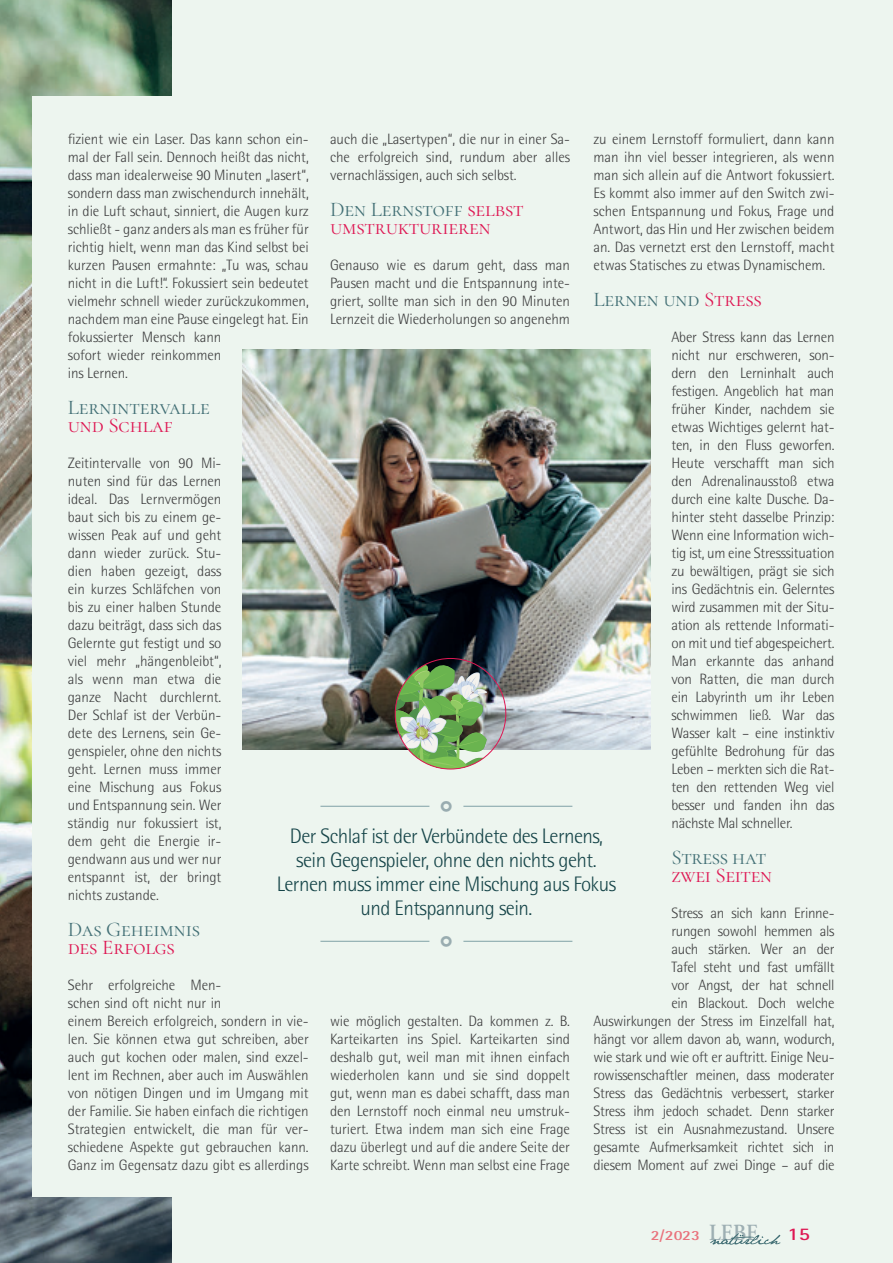
<style>
.page{position:relative;width:893px;height:1263px;background:#edf5ef}
.page>*{position:absolute;margin:0;border:0;box-sizing:border-box;transform-origin:0 0}
.fließtext{font:700 46.5px "Rotis Sans Serif Std";color:#99acb0}
.fließtext-2{font:300 21px "Rotis Semi Sans Std";letter-spacing:-.025em;color:#154448}
.fließtext-3{font:21px/18px "Cormorant Garamond";letter-spacing:-.005em;color:#de1753}
.fließtext-4{font:21px "Cormorant Garamond";letter-spacing:-.005em;color:#426f75}
.t1{font:700 17.85px "Rotis Sans Serif Std";color:#de1753;scale:1.18 1}
.fließtext-5{font:300 15px/18px "Rotis Semi Sans Std";letter-spacing:-.005em;color:#3e3e3f;text-align:justify}
.t2{font:700 14.1px "Rotis Semi Sans Std";color:#e9727c;scale:1.18 1}
.s1{color:#426f75}
.s2{color:#de1753}
.s3{font-family:"Adobe Garamond Pro";font-weight:600;font-size:23.1px;color:#9eafb3}
</style>
<div class="page">
<img style="left:0;top:0;width:171px;height:1263px">
<div style="left:32px;top:97px;width:830px;height:1100px;background:#edf5ef"></div>
<img style="left:243px;top:350px;width:407px;height:400px">
<hr style="left:320px;top:806px;width:109px;height:1px;background:#7fa1a6">
<hr style="left:463px;top:806px;width:109px;height:1px;background:#7fa1a6">
<hr style="left:320px;top:941px;width:109px;height:1px;background:#7fa1a6">
<hr style="left:463px;top:941px;width:109px;height:1px;background:#7fa1a6">
<svg style="left:710px;top:1233px;width:70px;height:12px"></svg>
<img style="left:395px;top:660px;width:95px;height:109px">
<p class="fließtext-5" style="left:330px;top:130px;width:242px">auch die „Lasertypen“, die nur in einer Sa&shy;che erfolgreich sind, rundum aber alles vernachlässigen, auch sich selbst.</p>
<p class="fließtext-3" style="left:330px;top:200px;width:195px"><span class="s1">Den Lernstoff</span> selbst umstrukturieren</p>
<p class="fließtext-5" style="left:330px;top:256px;width:242px">Genauso wie es darum geht, dass man Pausen macht und die Entspannung inte&shy;griert, sollte man sich in den 90 Minuten Lernzeit die Wiederholungen so angenehm</p>
<p class="fließtext-5" style="left:68px;top:130px;width:242px;text-align:left">fizient wie ein Laser. Das kann schon ein&shy;mal der Fall sein. Dennoch heißt das nicht, dass man idealerweise 90 Minuten „lasert“, sondern dass man zwischendurch innehält, in die Luft schaut, sinniert, die Augen kurz schließt - ganz anders als man es früher für richtig hielt, wenn man das Kind selbst bei kurzen Pausen ermahnte: „Tu was, schau nicht in die Luft!“. Fokussiert sein bedeutet vielmehr schnell wieder zurückzukommen, nachdem man eine Pause eingelegt hat. Ein fokussierter Mensch kann<br>sofort wieder reinkommen<br>ins Lernen.</p>
<p class="fließtext-4" style="left:68px;top:395px;width:144px">Lernintervalle</p>
<p class="fließtext-3" style="left:68px;top:416px;width:107px">und Schlaf</p>
<p class="fließtext-5" style="left:68px;top:454px;width:155px">Zeitintervalle von 90 Mi&shy;nuten sind für das Lernen ideal. Das Lernvermögen baut sich bis zu einem ge&shy;wissen Peak auf und geht dann wieder zurück. Stu&shy;dien haben gezeigt, dass ein kurzes Schläfchen von bis zu einer halben Stunde dazu beiträgt, dass sich das Gelernte gut festigt und so viel mehr „hängenbleibt“, als wenn man etwa die ganze Nacht durchlernt.<br>Der Schlaf ist der Verbün&shy;dete des Lernens, sein Ge&shy;genspieler, ohne den nichts geht. Lernen muss immer eine Mischung aus Fokus und Entspannung sein. Wer ständig nur fokussiert ist, dem geht die Energie ir&shy;gendwann aus und wer nur entspannt ist, der bringt nichts zustande.</p>
<p class="fließtext-4" style="left:68px;top:917px;width:134px">Das Geheimnis</p>
<p class="fließtext-3" style="left:68px;top:938px;width:108px">des Erfolgs</p>
<p class="fließtext-5" style="left:68px;top:976px;width:242px;text-align:left">Sehr erfolgreiche Men-<br>schen sind oft nicht nur in<br>einem Bereich erfolgreich, sondern in vie&shy;len. Sie können etwa gut schreiben, aber auch gut kochen oder malen, sind exzel&shy;lent im Rechnen, aber auch im Auswählen von nötigen Dingen und im Umgang mit der Familie. Sie haben einfach die richtigen Strategien entwickelt, die man für ver&shy;schiedene Aspekte gut gebrauchen kann.<br>Ganz im Gegensatz dazu gibt es allerdings</p>
<p class="fließtext-5" style="left:594px;top:130px;width:242px">zu einem Lernstoff formuliert, dann kann man ihn viel besser integrieren, als wenn man sich allein auf die Antwort fokussiert.<br>Es kommt also immer auf den Switch zwi&shy;schen Entspannung und Fokus, Frage und Antwort, das Hin und Her zwischen beidem an. Das vernetzt erst den Lernstoff, macht etwas Statisches zu etwas Dynamischem.</p>
<p class="fließtext-4" style="left:594px;top:287px;width:170px">Lernen und <span class="s2">Stress</span></p>
<p class="fließtext-5" style="left:671px;top:328px;width:165px">Aber Stress kann das Lernen nicht nur erschweren, son&shy;dern den Lerninhalt auch festigen. Angeblich hat man früher Kinder, nachdem sie etwas Wichtiges gelernt hat&shy;ten, in den Fluss geworfen.<br>Heute verschafft man sich den Adrenalinausstoß etwa durch eine kalte Dusche. Da&shy;hinter steht dasselbe Prinzip:<br>Wenn eine Information wich&shy;tig ist, um eine Stresssituation zu bewältigen, prägt sie sich ins Gedächtnis ein. Gelerntes wird zusammen mit der Situ&shy;ation als rettende Informati&shy;on mit und tief abgespeichert.<br>Man erkannte das anhand von Ratten, die man durch ein Labyrinth um ihr Leben schwimmen ließ. War das Wasser kalt – eine instinktiv gefühlte Bedrohung für das Leben – merkten sich die Rat&shy;ten den rettenden Weg viel besser und fanden ihn das nächste Mal schneller.</p>
<p class="fließtext-4" style="left:671px;top:845px;width:96px">Stress hat</p>
<p class="fließtext-3" style="left:671px;top:866px;width:102px">zwei Seiten</p>
<p class="fließtext-5" style="left:594px;top:904px;width:242px;text-align:right">Stress an sich kann Erinne-<br>rungen sowohl hemmen als<br>auch stärken. Wer an der<br>Tafel steht und fast umfällt<br>vor Angst, der hat schnell<br>ein Blackout. Doch welche Auswirkungen der Stress im Einzelfall hat, hängt vor allem davon ab, wann, wodurch, wie stark und wie oft er auftritt. Einige Neu&shy;rowissenschaftler meinen, dass moderater Stress das Gedächtnis verbessert, starker Stress ihm jedoch schadet. Denn starker Stress ist ein Ausnahmezustand. Unsere gesamte Aufmerksamkeit richtet sich in diesem Moment auf zwei Dinge – auf die</p>
<p class="fließtext" style="left:438px;top:785px;width:18px">°</p>
<p class="fließtext-2" style="left:290px;top:823px;width:315px">Der Schlaf ist der Verbündete des Lernens,</p>
<p class="fließtext-2" style="left:296px;top:847px;width:302px">sein Gegenspieler, ohne den nichts geht.</p>
<p class="fließtext-2" style="left:277px;top:871px;width:341px">Lernen muss immer eine Mischung aus Fokus</p>
<p class="fließtext-2" style="left:360px;top:895px;width:173px">und Entspannung sein.</p>
<p class="fließtext" style="left:438px;top:920px;width:18px">°</p>
<p class="fließtext-5" style="left:330px;top:1012px;width:242px">wie möglich gestalten. Da kommen z. B.<br>Karteikarten ins Spiel. Karteikarten sind deshalb gut, weil man mit ihnen einfach wiederholen kann und sie sind doppelt gut, wenn man es dabei schafft, dass man den Lernstoff noch einmal neu umstruk&shy;turiert. Etwa indem man sich eine Frage dazu überlegt und auf die andere Seite der Karte schreibt. Wenn man selbst eine Frage</p>
<p class="t2" style="left:651px;top:1226px;width:93px">2/2023 <span class="s3">LEBE</span></p>
<p class="t1" style="left:787px;top:1222px;width:21px">15</p>
</div>
